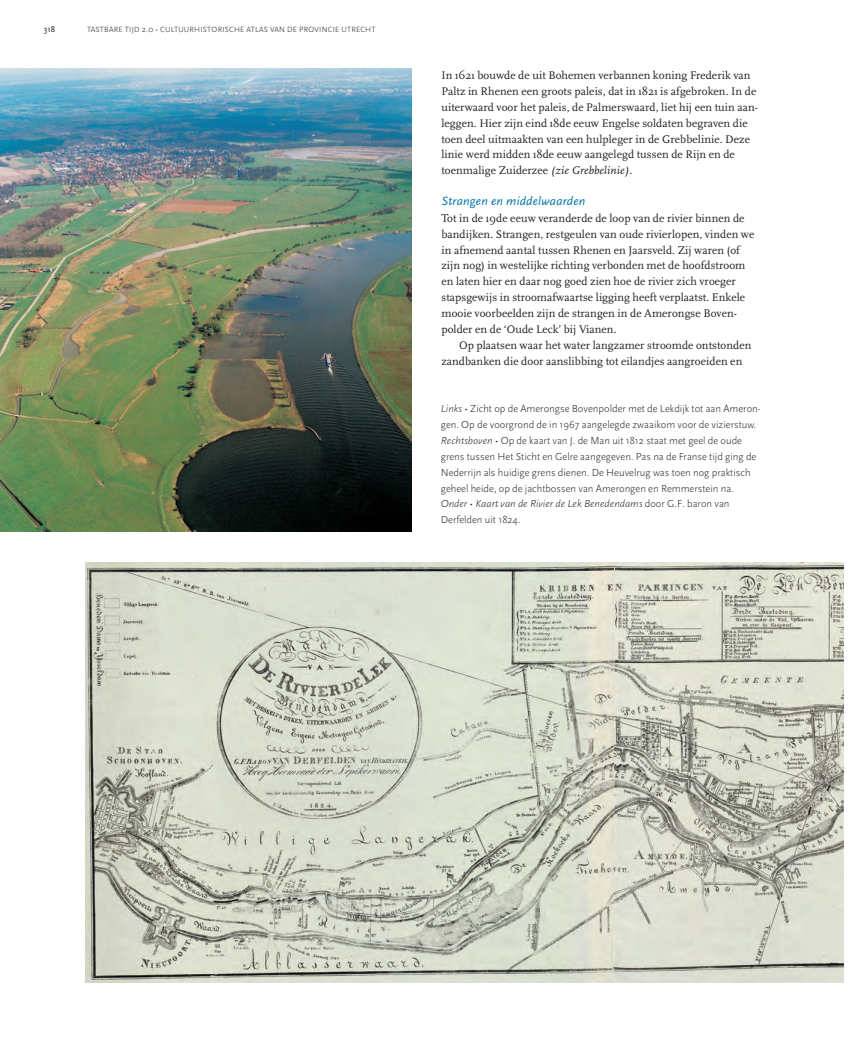
<style>
.page{position:relative;width:852px;height:1055px;background:#fff}
.page>*{position:absolute;margin:0;border:0;box-sizing:border-box;transform-origin:0 0}
.t1{font:italic 12.5px "Scala Sans";letter-spacing:.02em;color:#0075a9}
.t2{font:11.5px/15.9px "Scala";letter-spacing:.005em;color:#231f20}
.t3{font:300 10.62px/15.9px "Scala Sans";color:#231f20}
.t4{font:8.75px "Scala Sans";color:#231f20}
.t5{font:300 7.88px "Scala Sans";letter-spacing:.03em;color:#231f20}
.s1{font-size:8.75px}
.s2{font-style:italic}
</style>
<div class="page">
<img style="left:0;top:69px;width:411px;height:462px">
<img style="left:85px;top:562px;width:758px;height:420px">
<p class="t4" style="left:44px;top:26px;width:13px">318</p>
<p class="t5" style="left:87px;top:26px;width:290px">TASTBARE TIJD <span class="s1">2.0</span> • CULTUURHISTORISCHE ATLAS VAN DE PROVINCIE UTRECHT</p>
<p class="t2" style="left:441px;top:68px;width:318px">In 1621 bouwde de uit Bohemen verbannen koning Frederik van Paltz in Rhenen een groots paleis, dat in 1821 is afgebroken. In de uiterwaard voor het paleis, de Palmerswaard, liet hij een tuin aan&shy;leggen. Hier zijn eind 18de eeuw Engelse soldaten begraven die toen deel uitmaakten van een hulpleger in de Grebbelinie. Deze linie werd midden 18de eeuw aangelegd tussen de Rijn en de toenmalige Zuiderzee <span class="s2">(zie Grebbelinie)</span>.</p>
<p class="t1" style="left:441px;top:193px;width:145px">Strangen en middelwaarden</p>
<p class="t2" style="left:441px;top:210px;width:314px">Tot in de 19de eeuw veranderde de loop van de rivier binnen de bandijken. Strangen, restgeulen van oude rivier lopen, vinden we in afnemend aantal tussen Rhenen en Jaarsveld. Zij waren (of zijn nog) in westelijke richting verbonden met de hoofdstroom en laten hier en daar nog goed zien hoe de rivier zich vroeger stapsgewijs in stroomafwaartse ligging heeft verplaatst. Enkele mooie voorbeelden zijn de strangen in de Amerongse Boven&shy;polder en de ‘Oude Leck’ bij Vianen.</p>
<p class="t2" style="left:441px;top:337px;width:311px;text-indent:18px">Op plaatsen waar het water langzamer stroomde ontstonden zandbanken die door aanslibbing tot eilandjes aangroeiden en</p>
<p class="t3" style="left:441px;top:401px;width:321px"><span class="s2">Links •</span> Zicht op de Amerongse Bovenpolder met de Lekdijk tot aan Ameron&shy;gen. Op de voorgrond de in 1967 aangelegde zwaaikom voor de vizierstuw.<br><span class="s2">Rechtsboven</span> • Op de kaart van J. de Man uit 1812 staat met geel de oude grens tussen Het Sticht en Gelre aangegeven. Pas na de Franse tijd ging de Nederrijn als huidige grens dienen. De Heuvelrug was toen nog praktisch geheel heide, op de jachtbossen van Amerongen en Remmerstein na.<br><span class="s2">Onder</span> • <span class="s2">Kaart van de Rivier de Lek Benedendams</span> door G.F. baron van Derfelden uit 1824.</p>
</div>
